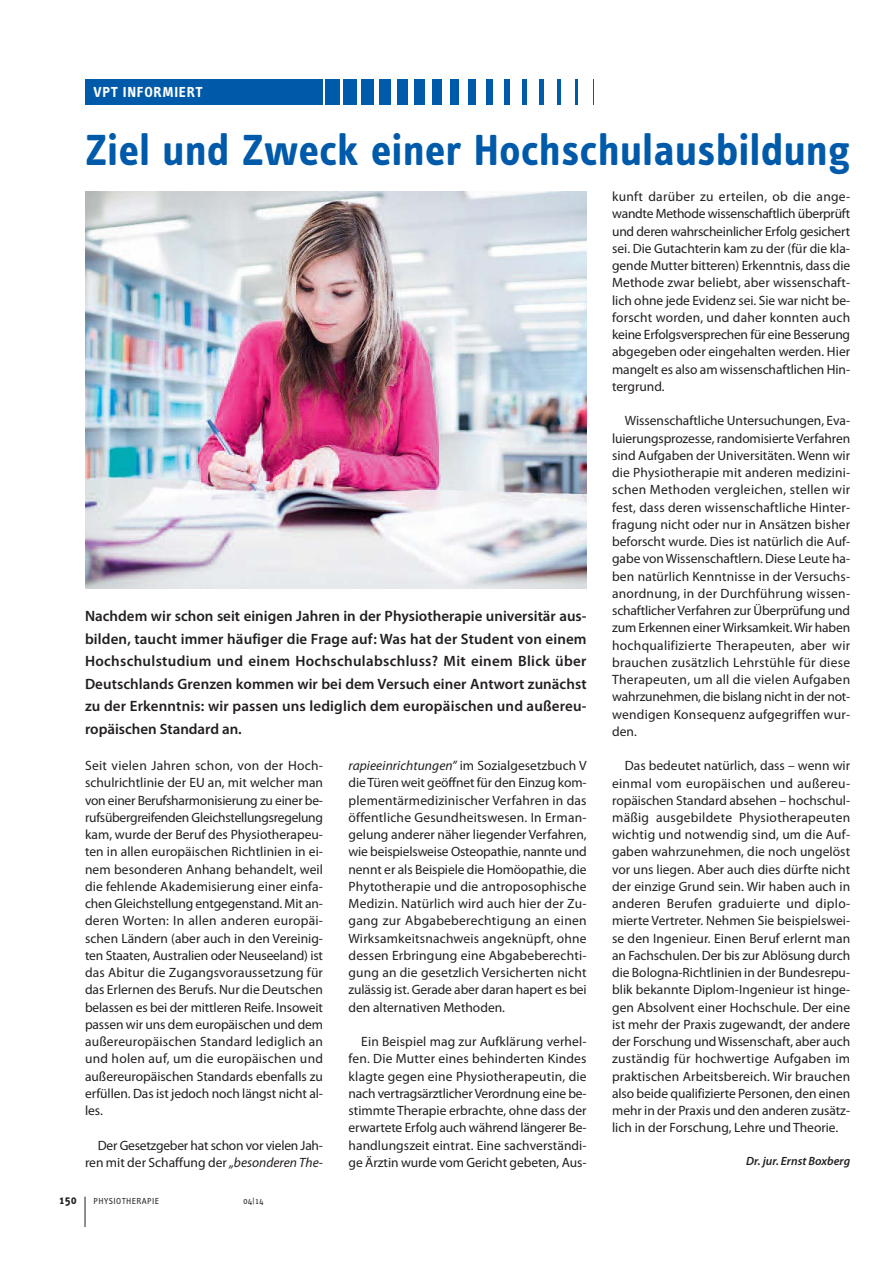
<style>
.page{position:relative;width:893px;height:1263px;background:#fff}
.page>*{position:absolute;margin:0;border:0;box-sizing:border-box;transform-origin:0 0}
.t1{font:700 45px "VPT Info Office";color:#005aaa}
.t2{font:600 15px/22.5px "Myriad Pro";letter-spacing:.01em;color:#231f20;text-align:justify}
.t3{font:700 15px "VPT Info Office";letter-spacing:.045em;color:#fff}
.t4{font:13.5px/17.2px "Myriad Pro";letter-spacing:-.005em;color:#231f20;text-align:justify}
.t5{font:italic 600 12px "Myriad Pro";color:#231f20}
.t6{font:700 12px "VPT Info Office";color:#231f20}
.t7{font:9px "VPT Info Office";letter-spacing:.045em;color:#231f20}
.s1{font-style:italic}
</style>
<div class="page">
<svg style="left:85px;top:1197px;width:1px;height:29px"></svg>
<div style="left:85px;top:79px;width:808px;height:25px;background:#005aaa"></div>
<hr style="left:323px;top:75px;width:2px;height:34px;background:#fff">
<hr style="left:340px;top:75px;width:3px;height:34px;background:#fff">
<hr style="left:357px;top:75px;width:3px;height:34px;background:#fff">
<hr style="left:374px;top:75px;width:4px;height:34px;background:#fff">
<div style="left:391px;top:75px;width:5px;height:34px;background:#fff"></div>
<div style="left:408px;top:75px;width:6px;height:34px;background:#fff"></div>
<div style="left:425px;top:75px;width:7px;height:34px;background:#fff"></div>
<div style="left:442px;top:75px;width:8px;height:34px;background:#fff"></div>
<div style="left:459px;top:75px;width:9px;height:34px;background:#fff"></div>
<div style="left:476px;top:75px;width:9px;height:34px;background:#fff"></div>
<div style="left:493px;top:75px;width:10px;height:34px;background:#fff"></div>
<div style="left:510px;top:75px;width:11px;height:34px;background:#fff"></div>
<div style="left:527px;top:75px;width:12px;height:34px;background:#fff"></div>
<div style="left:544px;top:75px;width:13px;height:34px;background:#fff"></div>
<div style="left:561px;top:75px;width:14px;height:34px;background:#fff"></div>
<div style="left:578px;top:75px;width:14px;height:34px;background:#fff"></div>
<div style="left:594px;top:75px;width:299px;height:34px;background:#fff"></div>
<img style="left:85px;top:192px;width:502px;height:397px">
<p class="t3" style="left:94px;top:86px;width:110px">VPT INFORMIERT</p>
<h1 class="t1" style="left:85px;top:134px;width:766px">Ziel und Zweck einer Hochschulausbildung</h1>
<p class="t2" style="left:85px;top:606px;width:503px">Nachdem wir schon seit einigen Jahren in der Physiotherapie universitär aus&shy;bilden, taucht immer häufiger die Frage auf: Was hat der Student von einem Hochschulstudium und einem Hochschulabschluss? Mit einem Blick über Deutschlands Grenzen kommen wir bei dem Versuch einer Antwort zunächst zu der Erkenntnis: wir passen uns lediglich dem europäischen und außereu&shy;ropäischen Standard an.</p>
<p class="t4" style="left:85px;top:758px;width:240px">Seit vielen Jahren schon, von der Hoch&shy;schulrichtlinie der EU an, mit welcher man von einer Berufsharmonisierung zu einer be&shy;rufsübergreifenden Gleichstellungsregelung kam, wurde der Beruf des Physiotherapeu&shy;ten in allen europäischen Richtlinien in ei&shy;nem besonderen Anhang behandelt, weil die fehlende Akademisierung einer einfa&shy;chen Gleichstellung entgegenstand. Mit an&shy;deren Worten: In allen anderen europäi&shy;schen Ländern (aber auch in den Vereinig&shy;ten Staaten, Australien oder Neuseeland) ist das Abitur die Zugangsvoraussetzung für das Erlernen des Berufs. Nur die Deutschen belassen es bei der mittleren Reife. Insoweit passen wir uns dem europäischen und dem außereuropäischen Standard lediglich an und holen auf, um die europäischen und außereuropäischen Standards ebenfalls zu erfüllen. Das ist jedoch noch längst nicht al&shy;les.</p>
<p class="t4" style="left:85px;top:1137px;width:240px;text-align:right">Der Gesetzgeber hat schon vor vielen Jah&shy;ren mit der Schaffung der <span class="s1">„besonderen The-</span></p>
<p class="t6" style="left:59px;top:1196px;width:19px">150</p>
<p class="t7" style="left:94px;top:1195px;width:67px">PHYSIOTHERAPIE</p>
<p class="t7" style="left:244px;top:1195px;width:21px">04|14</p>
<p class="t4" style="left:349px;top:758px;width:240px"><span class="s1">rapieeinrichtungen”</span> im Sozialgesetzbuch V die Türen weit geöffnet für den Einzug kom&shy;plementärmedizinischer Verfahren in das öffentliche Gesundheitswesen. In Erman&shy;gelung anderer näher liegender Verfahren, wie beispielsweise Osteopathie, nannte und nennt er als Beispiele die Homöopathie, die Phytotherapie und die antroposophische Medizin. Natürlich wird auch hier der Zu&shy;gang zur Abgabeberechtigung an einen Wirksamkeitsnachweis angeknüpft, ohne dessen Erbringung eine Abgabeberechti&shy;gung an die gesetzlich Versicherten nicht zulässig ist. Gerade aber daran hapert es bei den alternativen Methoden.</p>
<p class="t4" style="left:349px;top:1034px;width:240px;text-indent:13px">Ein Beispiel mag zur Aufklärung verhel&shy;fen. Die Mutter eines behinderten Kindes klagte gegen eine Physiotherapeutin, die nach vertragsärztlicher Verordnung eine be&shy;stimmte Therapie erbrachte, ohne dass der erwartete Erfolg auch während längerer Be&shy;handlungszeit eintrat. Eine sachverständi&shy;ge Ärztin wurde vom Gericht gebeten, Aus-</p>
<p class="t4" style="left:612px;top:189px;width:240px">kunft darüber zu erteilen, ob die ange&shy;wandte Methode wissenschaftlich überprüft und deren wahrscheinlicher Erfolg gesichert sei. Die Gutachterin kam zu der (für die kla&shy;gende Mutter bitteren) Erkenntnis, dass die Methode zwar beliebt, aber wissenschaft&shy;lich ohne jede Evidenz sei. Sie war nicht be&shy;forscht worden, und daher konnten auch keine Erfolgsversprechen für eine Besserung abgegeben oder eingehalten werden. Hier mangelt es also am wissenschaftlichen Hin&shy;tergrund.</p>
<p class="t4" style="left:612px;top:413px;width:240px;text-indent:13px">Wissenschaftliche Untersuchungen, Eva&shy;luierungsprozesse, randomisierte Verfahren sind Aufgaben der Universitäten. Wenn wir die Physiotherapie mit anderen medizini&shy;schen Methoden vergleichen, stellen wir fest, dass deren wissenschaftliche Hinter&shy;fragung nicht oder nur in Ansätzen bisher beforscht wurde. Dies ist natürlich die Auf&shy;gabe von Wissenschaftlern. Diese Leute ha&shy;ben natürlich Kenntnisse in der Versuchs&shy;anordnung, in der Durchführung wissen&shy;schaftlicher Verfahren zur Überprüfung und zum Erkennen einerWirksamkeit.Wir haben hochqualifizierte Therapeuten, aber wir brauchen zusätzlich Lehrstühle für diese Therapeuten, um all die vielen Aufgaben wahrzunehmen, die bislang nicht in der not&shy;wendigen Konsequenz aufgegriffen wur&shy;den.</p>
<p class="t4" style="left:612px;top:758px;width:240px;text-indent:13px">Das bedeutet natürlich, dass – wenn wir einmal vom europäischen und außereu&shy;ropäischen Standard absehen – hochschul&shy;mäßig ausgebildete Physiotherapeuten wichtig und notwendig sind, um die Auf&shy;gaben wahrzunehmen, die noch ungelöst vor uns liegen. Aber auch dies dürfte nicht der einzige Grund sein. Wir haben auch in anderen Berufen graduierte und diplo&shy;mierte Vertreter. Nehmen Sie beispielswei&shy;se den Ingenieur. Einen Beruf erlernt man an Fachschulen. Der bis zur Ablösung durch die Bologna-Richtlinien in der Bundesrepu&shy;blik bekannte Diplom-Ingenieur ist hinge&shy;gen Absolvent einer Hochschule. Der eine ist mehr der Praxis zugewandt, der andere der Forschung undWissenschaft, aber auch zuständig für hochwertige Aufgaben im praktischen Arbeitsbereich. Wir brauchen also beide qualifizierte Personen, den einen mehr in der Praxis und den anderen zusätz&shy;lich in der Forschung, Lehre und Theorie.</p>
<p class="t5" style="left:746px;top:1153px;width:106px">Dr. jur. Ernst Boxberg</p>
</div>
